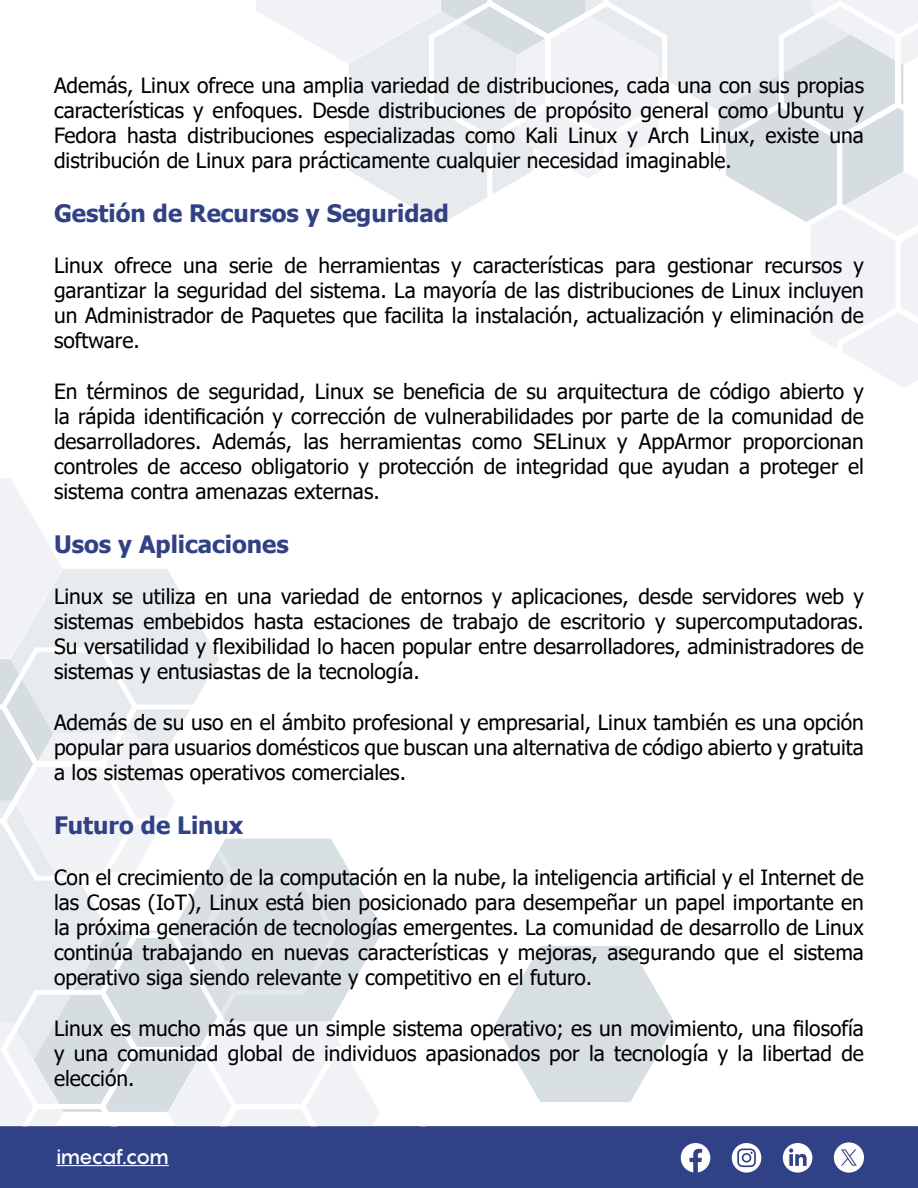
<style>
.page{position:relative;width:918px;height:1188px;background:#fff}
.page>*{position:absolute;margin:0;border:0;box-sizing:border-box;transform-origin:0 0}
.t1{font:700 24px "Tahoma";color:#314185}
.t2{font:21px/25.2px "Tahoma";color:#000;text-align:justify}
.t3{font:500 21px "Pangram";letter-spacing:-.075em;color:#fff}
</style>
<div class="page">
<svg style="left:256px;top:0;width:169px;height:214px"></svg>
<svg style="left:425px;top:0;width:493px;height:388px"></svg>
<div style="left:0;top:1126px;width:918px;height:62px;background:#314185;border:2px solid #314185"></div>
<svg style="left:917px;top:1126px;width:1px;height:62px"></svg>
<hr style="left:56px;top:1165px;width:113px;height:1px;background:#fff">
<svg style="left:681px;top:1143px;width:29px;height:29px"></svg>
<svg style="left:732px;top:1143px;width:29px;height:30px"></svg>
<svg style="left:783px;top:1143px;width:29px;height:30px"></svg>
<svg style="left:834px;top:1142px;width:30px;height:31px"></svg>
<svg style="left:495px;top:946px;width:180px;height:156px"></svg>
<svg style="left:0;top:478px;width:210px;height:165px"></svg>
<svg style="left:0;top:643px;width:384px;height:483px"></svg>
<p class="t2" style="left:54px;top:74px;width:812px">Además, Linux ofrece una amplia variedad de distribuciones, cada una con sus propias características y enfoques. Desde distribuciones de propósito general como Ubuntu y Fedora hasta distribuciones especializadas como Kali Linux y Arch Linux, existe una distribución de Linux para prácticamente cualquier necesidad imaginable.</p>
<p class="t1" style="left:54px;top:197px;width:396px">Gestión de Recursos y Seguridad</p>
<p class="t2" style="left:54px;top:254px;width:812px">Linux ofrece una serie de herramientas y características para gestionar recursos y garantizar la seguridad del sistema. La mayoría de las distribuciones de Linux incluyen un Administrador de Paquetes que facilita la instalación, actualización y eliminación de software.</p>
<p class="t2" style="left:54px;top:380px;width:812px">En términos de seguridad, Linux se beneficia de su arquitectura de código abierto y la rápida identificación y corrección de vulnerabilidades por parte de la comunidad de desarrolladores. Además, las herramientas como SELinux y AppArmor proporcionan controles de acceso obligatorio y protección de integridad que ayudan a proteger el sistema contra amenazas externas.</p>
<p class="t1" style="left:54px;top:528px;width:236px">Usos y Aplicaciones</p>
<p class="t2" style="left:54px;top:585px;width:812px">Linux se utiliza en una variedad de entornos y aplicaciones, desde servidores web y sistemas embebidos hasta estaciones de trabajo de escritorio y supercomputadoras.<br>Su versatilidad y flexibilidad lo hacen popular entre desarrolladores, administradores de sistemas y entusiastas de la tecnología.</p>
<p class="t2" style="left:54px;top:711px;width:812px">Además de su uso en el ámbito profesional y empresarial, Linux también es una opción popular para usuarios domésticos que buscan una alternativa de código abierto y gratuita a los sistemas operativos comerciales.</p>
<p class="t1" style="left:54px;top:809px;width:191px">Futuro de Linux</p>
<p class="t2" style="left:54px;top:866px;width:812px">Con el crecimiento de la computación en la nube, la inteligencia artificial y el Internet de las Cosas (IoT), Linux está bien posicionado para desempeñar un papel importante en la próxima generación de tecnologías emergentes. La comunidad de desarrollo de Linux continúa trabajando en nuevas características y mejoras, asegurando que el sistema operativo siga siendo relevante y competitivo en el futuro.</p>
<p class="t2" style="left:54px;top:1017px;width:812px">Linux es mucho más que un simple sistema operativo; es un movimiento, una filosofía y una comunidad global de individuos apasionados por la tecnología y la libertad de elección.</p>
<p class="t3" style="left:56px;top:1142px;width:114px">imecaf.com</p>
</div>
